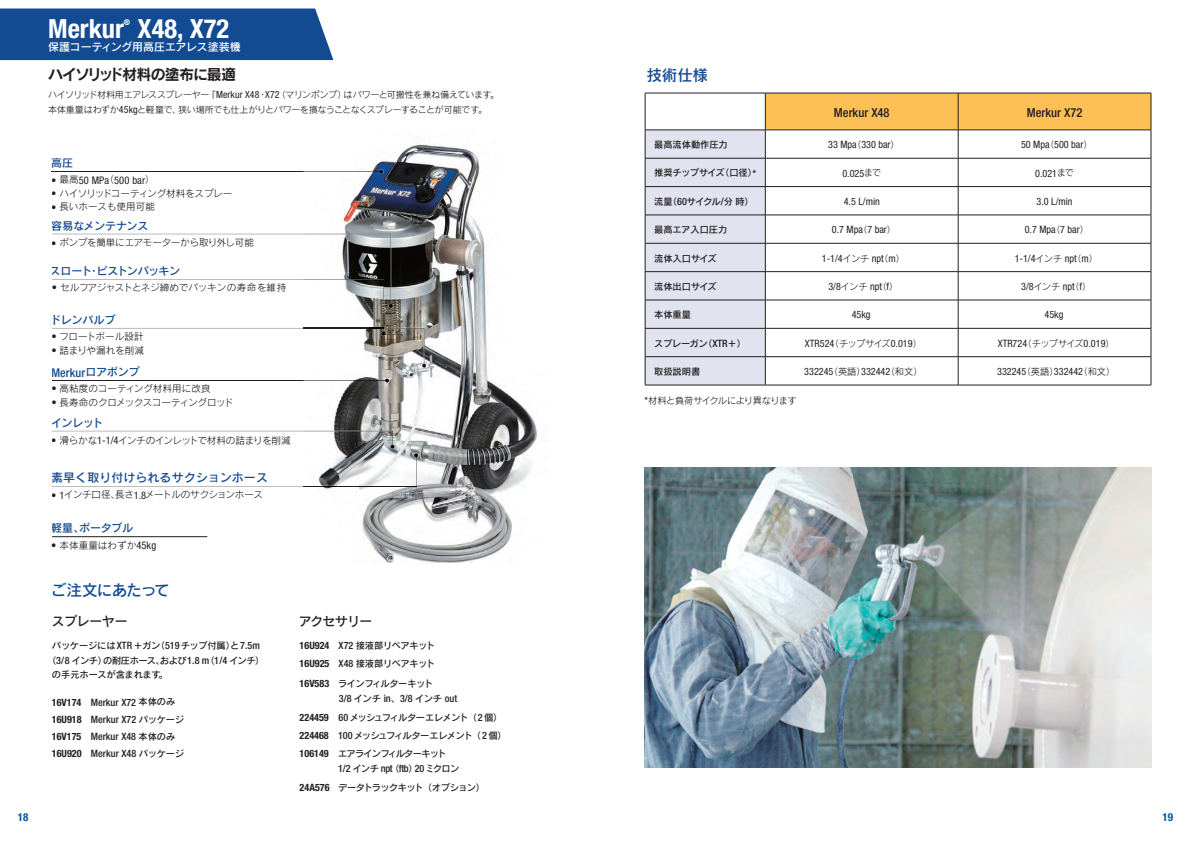
<style>
.page{position:relative;width:1191px;height:842px;background:#fff}
.page>*{position:absolute;margin:0;border:0;box-sizing:border-box;transform-origin:0 0}
.t1{font:700 condensed 26.4px "Helvetica Neue LT Std";color:#fff}
.t2{font:15.6px "Rodin Pro DB";letter-spacing:-.035em;color:#134b93}
.t3{font:15px "Rodin Pro B";letter-spacing:-.08em;color:#231f20}
.t4{font:12.8px "Rodin Pro DB";letter-spacing:-.025em;color:#231f20}
.t5{font:500 condensed 12.5px "Helvetica Neue LT Std";color:#231f20}
.t6{font:500 condensed 12.1px "Helvetica Neue LT Std";letter-spacing:.01em;color:#134b93}
.t7{font:11.9px "Rodin Pro DB";letter-spacing:.01em;color:#134b93}
.t8{font:11px "Rodin Pro DB";letter-spacing:-.02em;color:#134b93}
.t9{font:11px "Rodin Pro DB";color:#fff}
.t10{font:700 condensed 11px "Helvetica Neue LT Std";color:#0155a7}
.t11{font:condensed 10.5px "Helvetica Neue LT Std";letter-spacing:.01em;color:#231f20}
.t12{font:condensed 10.1px "Helvetica Neue LT Std";color:#231f20}
.t13{font:500 condensed 10.1px/17.2px "Helvetica Neue LT Std";color:#231f20}
.t14{font:9.5px "Rodin Pro M";letter-spacing:-.01em;color:#231f20}
.t15{font:9.5px "Rodin Pro M";letter-spacing:.01em;color:#231f20}
.t16{font:9.5px "Rodin Pro M";letter-spacing:-.03em;color:#231f20}
.t17{font:9.5px "Rodin Pro M";letter-spacing:-.035em;color:#231f20}
.t18{font:9.5px "Rodin Pro M";letter-spacing:-.04em;color:#231f20}
.t19{font:9.2px/18.2px "Rodin Pro DB";letter-spacing:-.04em;color:#231f20}
.t20{font:9.2px/18.2px "Rodin Pro DB";letter-spacing:-.08em;color:#231f20}
.t21{font:9.2px "Rodin Pro DB";color:#231f20}
.t22{font:9.2px "Rodin Pro M";letter-spacing:-.05em;color:#231f20}
.t23{font:9px/15px "Rodin Pro M";letter-spacing:-.035em;color:#231f20}
.t24{font:700 condensed 7.9px "Helvetica Neue LT Std";color:#fff}
.s1{font-family:"Helvetica Neue LT Std";font-stretch:condensed;font-size:9.9px}
.s2{font-family:"Rodin Pro M";font-stretch:normal;font-size:9.5px}
.s3{font-family:"Helvetica Neue LT Std";font-stretch:condensed;font-size:10.5px}
.s4{font-family:"Rodin Pro DB";font-weight:400;font-stretch:normal;font-size:11px}
.s5{font-family:"Helvetica Neue LT Std";font-weight:500;font-stretch:condensed;font-size:10.1px}
.s6{font-weight:700}
.s7{font-family:"Rodin Pro DB";font-weight:400;font-stretch:normal;font-size:9.2px}
.s8{font-family:"Helvetica Neue LT Std";font-weight:700;font-stretch:condensed;font-size:10.1px}
.s9{font-family:"Rodin Pro M";font-stretch:normal;font-size:9.2px}
.s10{font-family:"Helvetica Neue LT Std";font-stretch:condensed;font-size:10.1px}
</style>
<div class="page">
<div style="left:0;top:9px;width:333px;height:51px;background:#134b93"></div>
<hr style="left:51px;top:536px;width:156px;height:1px;background:#231f20">
<hr style="left:51px;top:171px;width:329px;height:1px;background:#231f20">
<hr style="left:40px;top:380px;width:347px;height:1px;background:#231f20">
<div style="left:32px;top:180px;width:19px;height:361px;background:#fff"></div>
<img style="left:303px;top:143px;width:235px;height:420px">
<img style="left:303px;top:171px;width:75px;height:1px">
<img style="left:303px;top:380px;width:81px;height:1px">
<img style="left:303px;top:486px;width:113px;height:1px">
<svg style="left:52px;top:431px;width:367px;height:55px"></svg>
<svg style="left:378px;top:169px;width:5px;height:5px"></svg>
<svg style="left:52px;top:234px;width:375px;height:134px"></svg>
<svg style="left:384px;top:378px;width:5px;height:5px"></svg>
<hr style="left:645px;top:385px;width:120px;height:1px;background:#231f20">
<hr style="left:765px;top:385px;width:193px;height:1px;background:#231f20">
<hr style="left:958px;top:385px;width:193px;height:1px;background:#231f20">
<svg style="left:645px;top:93px;width:506px;height:292px"></svg>
<img style="left:644px;top:467px;width:507px;height:300px">
<p class="t1" style="left:48px;top:12px;width:77px">Merkur</p>
<p class="t24" style="left:124px;top:18px;width:8px">®</p>
<p class="t1" style="left:137px;top:12px;width:93px">X48, X72</p>
<p class="t9" style="left:48px;top:40px;width:194px">保護コーティング用高圧エアレス塗装機</p>
<p class="t3" style="left:48px;top:64px;width:189px">ハイソリッド材料の塗布に最適</p>
<p class="t23" style="left:48px;top:87px;width:452px">ハイソリッド材料用エアレススプレーヤー『<span class="s1">Merkur X48</span>・<span class="s1">X72</span>（マリンポンプ）はパワーと可搬性を兼ね備えています。本体重量はわずか<span class="s1">45kg</span>と軽量で、狭い場所でも仕上がりとパワーを損なうことなくスプレーすることが可能です。</p>
<p class="t8" style="left:51px;top:156px;width:24px">高圧</p>
<p class="t11" style="left:51px;top:174px;width:105px">• <span class="s2">最高</span>50 MPa<span class="s2">（</span>500 bar<span class="s2">）</span></p>
<p class="t17" style="left:51px;top:187px;width:183px"><span class="s3">•</span> ハイソリッドコーティング材料をスプレー</p>
<p class="t15" style="left:51px;top:201px;width:105px"><span class="s3">•</span> 長いホースも使用可能</p>
<p class="t8" style="left:51px;top:218px;width:99px">容易なメンテナンス</p>
<p class="t14" style="left:51px;top:237px;width:204px"><span class="s3">•</span> ポンプを簡単にエアモーターから取り外し可能</p>
<p class="t8" style="left:50px;top:264px;width:132px">スロート・ピストンパッキン</p>
<p class="t14" style="left:52px;top:281px;width:236px"><span class="s3">•</span> セルフアジャストとネジ締めでパッキンの寿命を維持</p>
<p class="t8" style="left:50px;top:313px;width:67px">ドレンバルブ</p>
<p class="t15" style="left:51px;top:330px;width:94px"><span class="s3">•</span> フロートボール設計</p>
<p class="t14" style="left:51px;top:344px;width:94px"><span class="s3">•</span> 詰まりや漏れを削減</p>
<p class="t6" style="left:51px;top:365px;width:90px">Merkur<span class="s4">ロアポンプ</span></p>
<p class="t15" style="left:51px;top:382px;width:161px"><span class="s3">•</span> 高粘度のコーティング材料用に改良</p>
<p class="t18" style="left:51px;top:396px;width:183px"><span class="s3">•</span> 長寿命のクロメックスコーティングロッド</p>
<p class="t8" style="left:51px;top:415px;width:54px">インレット</p>
<p class="t16" style="left:51px;top:434px;width:241px"><span class="s3">•</span> 滑らかな<span class="s3">1-1/4</span>インチのインレットで材料の詰まりを削減</p>
<p class="t7" style="left:51px;top:470px;width:218px">素早く取り付けられるサクションホース</p>
<p class="t14" style="left:51px;top:488px;width:213px"><span class="s3">• 1</span>インチ口径、長さ<span class="s3">1.8</span>メートルのサクションホース</p>
<p class="t8" style="left:51px;top:520px;width:84px">軽量、ポータブル</p>
<p class="t15" style="left:51px;top:539px;width:106px"><span class="s3">•</span> 本体重量はわずか<span class="s3">45kg</span></p>
<p class="t2" style="left:51px;top:580px;width:121px">ご注文にあたって</p>
<p class="t4" style="left:52px;top:612px;width:77px">スプレーヤー</p>
<p class="t21" style="left:52px;top:639px;width:209px">パッケージには<span class="s5">XTR</span>＋ガン（<span class="s5">519</span>チップ付属）と<span class="s5">7.5m</span></p>
<p class="t19" style="left:47px;top:651px;width:219px">（<span class="s5">3/8</span> インチ）の耐圧ホース、および<span class="s5">1.8 m</span>（<span class="s5">1/4</span> インチ）</p>
<p class="t21" style="left:52px;top:669px;width:117px">の手元ホースが含まれます。</p>
<p class="t13" style="left:52px;top:693px;width:134px"><span class="s6">16V174</span> Merkur X72 <span class="s7">本体のみ<br></span><span class="s6">16U918</span> Merkur X72 <span class="s7">パッケージ<br></span><span class="s6">16V175</span> Merkur X48 <span class="s7">本体のみ<br></span><span class="s6">16U920</span> Merkur X48 <span class="s7">パッケージ</span></p>
<p class="t4" style="left:299px;top:612px;width:75px">アクセサリー</p>
<p class="t19" style="left:300px;top:636px;width:137px"><span class="s8">16U924</span> <span class="s5">X72</span> 接液部リペアキット<br><span class="s8">16U925</span> <span class="s5">X48</span> 接液部リペアキット</p>
<p class="t19" style="left:300px;top:674px;width:135px"><span class="s8">16V583</span> ラインフィルターキット</p>
<p class="t13" style="left:339px;top:690px;width:120px">3/8 <span class="s7">インチ</span> in<span class="s7">、</span>3/8 <span class="s7">インチ</span> out</p>
<p class="t20" style="left:300px;top:708px;width:209px"><span class="s8">224459</span> <span class="s5">60</span> メッシュフィルターエレメント（<span class="s5">2</span> 個）<br><span class="s8">224468</span> <span class="s5">100</span>メッシュフィルターエレメント（<span class="s5">2</span> 個）<br><span class="s8">106149</span> エアラインフィルターキット</p>
<p class="t13" style="left:338px;top:760px;width:123px">1/2 <span class="s7">インチ</span> npt <span class="s7">（</span>ftb<span class="s7">）</span>20<span class="s7">ミクロン</span></p>
<p class="t20" style="left:300px;top:778px;width:187px"><span class="s8">24A576</span> データトラックキット（オプション）</p>
<p class="t2" style="left:646px;top:65px;width:63px">技術仕様</p>
<p class="t5" style="left:834px;top:105px;width:57px">Merkur X48</p>
<p class="t5" style="left:1026px;top:105px;width:57px">Merkur X72</p>
<p class="t21" style="left:654px;top:139px;width:75px">最高流体動作圧力</p>
<p class="t12" style="left:828px;top:139px;width:73px">33 Mpa<span class="s9">（</span>330 bar<span class="s9">）</span></p>
<p class="t12" style="left:1021px;top:139px;width:73px">50 Mpa<span class="s9">（</span>500 bar<span class="s9">）</span></p>
<p class="t19" style="left:654px;top:164px;width:104px">推奨チップサイズ（口径）<span class="s5">*</span></p>
<p class="t12" style="left:842px;top:167px;width:40px">0.025<span class="s9">まで</span></p>
<p class="t12" style="left:1035px;top:167px;width:40px">0.021<span class="s9">まで</span></p>
<p class="t19" style="left:654px;top:192px;width:101px">流量（<span class="s5">60</span>サイクル<span class="s5">/</span>分時）</p>
<p class="t12" style="left:843px;top:196px;width:37px">4.5 L/min</p>
<p class="t12" style="left:1036px;top:196px;width:37px">3.0 L/min</p>
<p class="t21" style="left:654px;top:224px;width:75px">最高エア入口圧力</p>
<p class="t12" style="left:832px;top:224px;width:66px">0.7 Mpa<span class="s9">（</span>7 bar<span class="s9">）</span></p>
<p class="t12" style="left:1024px;top:224px;width:66px">0.7 Mpa<span class="s9">（</span>7 bar<span class="s9">）</span></p>
<p class="t21" style="left:654px;top:252px;width:64px">流体入口サイズ</p>
<p class="t12" style="left:822px;top:252px;width:85px">1-1/4<span class="s9">インチ</span> npt<span class="s9">（</span>m<span class="s9">）</span></p>
<p class="t12" style="left:1014px;top:252px;width:85px">1-1/4<span class="s9">インチ</span> npt<span class="s9">（</span>m<span class="s9">）</span></p>
<p class="t21" style="left:654px;top:280px;width:64px">流体出口サイズ</p>
<p class="t12" style="left:828px;top:281px;width:72px">3/8<span class="s9">インチ</span> npt<span class="s9">（</span>f<span class="s9">）</span></p>
<p class="t12" style="left:1021px;top:281px;width:72px">3/8<span class="s9">インチ</span> npt<span class="s9">（</span>f<span class="s9">）</span></p>
<p class="t19" style="left:654px;top:305px;width:38px">本体重量</p>
<p class="t12" style="left:851px;top:309px;width:20px">45kg</p>
<p class="t12" style="left:1044px;top:309px;width:20px">45kg</p>
<p class="t19" style="left:654px;top:334px;width:93px">スプレーガン（<span class="s5">XTR</span>＋）</p>
<p class="t12" style="left:805px;top:337px;width:118px">XTR524<span class="s9">（チップサイズ</span>0.019<span class="s9">）</span></p>
<p class="t12" style="left:997px;top:337px;width:118px">XTR724<span class="s9">（チップサイズ</span>0.019<span class="s9">）</span></p>
<p class="t19" style="left:654px;top:362px;width:48px">取扱説明書</p>
<p class="t12" style="left:804px;top:366px;width:120px">332245<span class="s9">（英語）</span>332442<span class="s9">（和文）</span></p>
<p class="t12" style="left:997px;top:366px;width:120px">332245<span class="s9">（英語）</span>332442<span class="s9">（和文）</span></p>
<p class="t22" style="left:644px;top:395px;width:154px"><span class="s10">*</span>材料と負荷サイクルにより異なります</p>
<p class="t10" style="left:18px;top:810px;width:12px">18</p>
<p class="t10" style="left:1162px;top:810px;width:12px">19</p>
</div>
